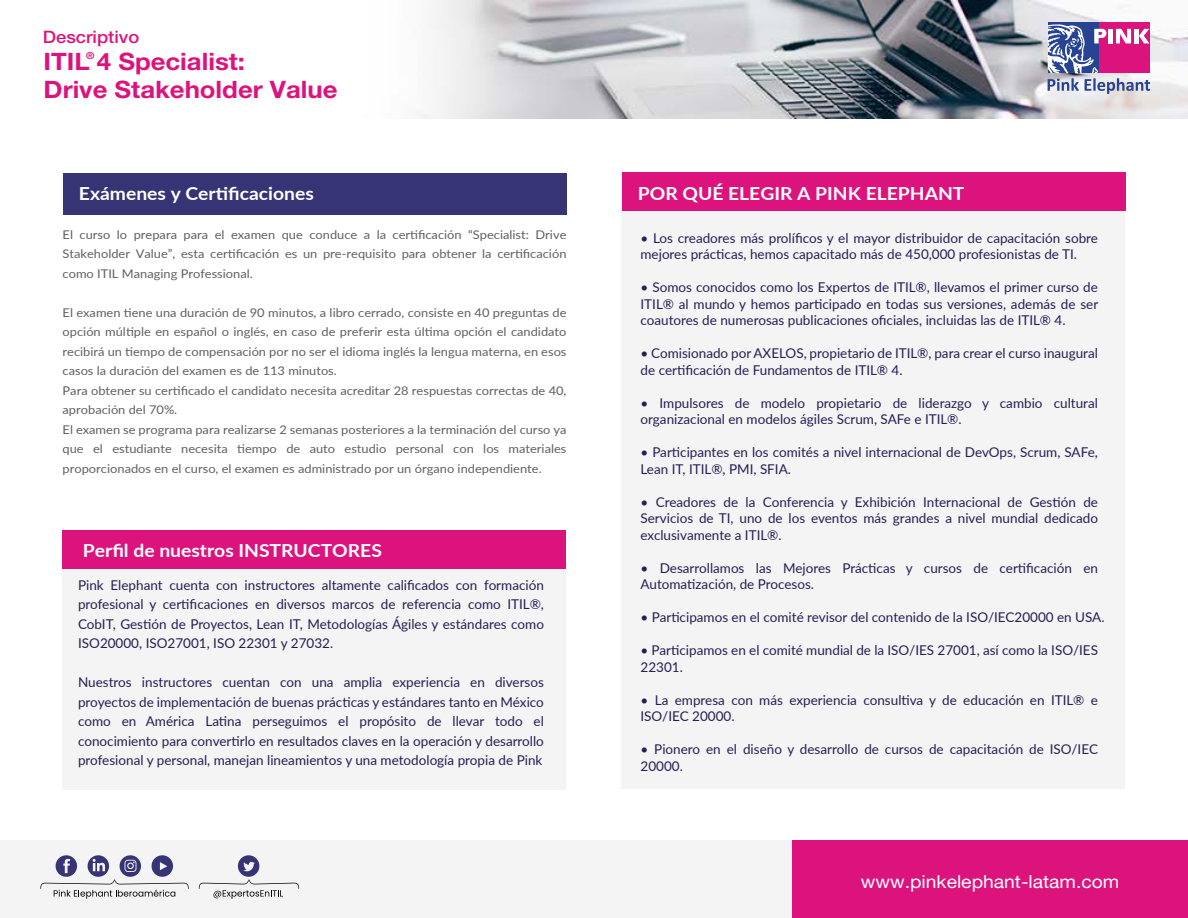
<style>
.page{position:relative;width:1188px;height:918px;background:#fff}
.page>*{position:absolute;margin:0;border:0;box-sizing:border-box;transform-origin:0 0}
.t1{font:700 24px/28.8px "Helvetica Neue";color:#dd137d;scale:1.07 1}
.t2{font:700 18px "Lato";color:#fff;scale:1.07 1}
.t3{font:18px "Helvetica Neue";color:#fff;scale:1.07 1}
.t4{font:500 17.1px "Helvetica Neue";color:#dd137d;scale:1.07 1}
.t5{font:13.5px/16.5px "Lato";color:#251f52}
.t6{font:12px/19.5px "Lato";color:#606060;text-align:justify;scale:1.07 1}
.t7{font:700 9.6px "Helvetica Neue";color:#dd137d;scale:1.07 1}
</style>
<div class="page">
<img style="left:420px;top:0;width:768px;height:119px">
<div style="left:791px;top:841px;width:397px;height:77px;background:#dd137d"></div>
<div style="left:0;top:841px;width:791px;height:77px;background:#f4f4f4"></div>
<svg style="left:199px;top:855px;width:100px;height:44px"></svg>
<svg style="left:40px;top:855px;width:149px;height:44px"></svg>
<div style="left:1099px;top:22px;width:51px;height:51px;background:#dd137d"></div>
<div style="left:1048px;top:22px;width:51px;height:51px;background:#264492"></div>
<svg style="left:1048px;top:24px;width:102px;height:70px"></svg>
<div style="left:622px;top:172px;width:503px;height:617px;background:#f4f4f4"></div>
<div style="left:622px;top:172px;width:503px;height:39px;background:#dd137d"></div>
<div style="left:62px;top:534px;width:503px;height:255px;background:#f4f4f4"></div>
<div style="left:62px;top:530px;width:504px;height:39px;background:#dd137d"></div>
<div style="left:63px;top:173px;width:504px;height:42px;background:#363475"></div>
<p class="t4" style="left:43px;top:26px;width:92px">Descriptivo</p>
<h1 class="t1" style="left:44px;top:46px;width:276px">ITIL 4 Specialist:<br>Drive Stakeholder Value</h1>
<p class="t7" style="left:86px;top:50px;width:9px">®</p>
<h2 class="t2" style="left:79px;top:180px;width:221px">Exámenes y Certificaciones</h2>
<p class="t6" style="left:63px;top:224px;width:472px">El curso lo prepara para el examen que conduce a la certificación “Specialist: Drive Stakeholder Value”, esta certificación es un pre-requisito para obtener la certificación como ITIL Managing Professional.</p>
<p class="t6" style="left:63px;top:302px;width:472px;text-align:left">El examen tiene una duración de 90 minutos, a libro cerrado, consiste en 40 preguntas de opción múltiple en español o inglés, en caso de preferir esta última opción el candidato recibirá un tiempo de compensación por no ser el idioma inglés la lengua materna, en esos casos la duración del examen es de 113 minutos.<br>Para obtener su certificado el candidato necesita acreditar 28 respuestas correctas de 40, aprobación del 70%.<br>El examen se programa para realizarse 2 semanas posteriores a la terminación del curso ya que el estudiante necesita tiempo de auto estudio personal con los materiales proporcionados en el curso, el examen es administrado por un órgano independiente.</p>
<h2 class="t2" style="left:83px;top:537px;width:281px">Perfil de nuestros INSTRUCTORES</h2>
<p class="t5" style="left:78px;top:574px;width:467px;line-height:19.5px;text-align:justify">Pink Elephant cuenta con instructores altamente calificados con formación profesional y certificaciones en diversos marcos de referencia como ITIL®, CobIT, Gestión de Proyectos, Lean IT, Metodologías Ágiles y estándares como ISO20000, ISO27001, ISO 22301 y 27032.</p>
<p class="t5" style="left:78px;top:672px;width:467px;line-height:19.5px;text-align:justify">Nuestros instructores cuentan con una amplia experiencia en diversos proyectos de implementación de buenas prácticas y estándares tanto en México como en América Latina perseguimos el propósito de llevar todo el conocimiento para convertirlo en resultados claves en la operación y desarrollo profesional y personal, manejan lineamientos y una metodología propia de Pink</p>
<h2 class="t2" style="left:638px;top:180px;width:307px">POR QUÉ ELEGIR A PINK ELEPHANT</h2>
<p class="t5" style="left:641px;top:229px;width:459px">• Los creadores más prolíficos y el mayor distribuidor de capacitación sobre mejores prácticas, hemos capacitado más de 450,000 profesionistas de TI.</p>
<p class="t5" style="left:641px;top:279px;width:459px;text-align:justify">• Somos conocidos como los Expertos de ITIL®, llevamos el primer curso de ITIL® al mundo y hemos participado en todas sus versiones, además de ser coautores de numerosas publicaciones oficiales, incluidas las de ITIL® 4.</p>
<p class="t5" style="left:641px;top:345px;width:459px">• Comisionado por AXELOS, propietario de ITIL®, para crear el curso inaugural de certificación de Fundamentos de ITIL® 4.</p>
<p class="t5" style="left:641px;top:394px;width:459px">• Impulsores de modelo propietario de liderazgo y cambio cultural organizacional en modelos ágiles Scrum, SAFe e ITIL®.</p>
<p class="t5" style="left:641px;top:444px;width:459px">• Participantes en los comités a nivel internacional de DevOps, Scrum, SAFe,<br>Lean IT, ITIL®, PMI, SFIA.</p>
<p class="t5" style="left:641px;top:493px;width:459px;text-align:justify">• Creadores de la Conferencia y Exhibición Internacional de Gestión de Servicios de TI, uno de los eventos más grandes a nivel mundial dedicado exclusivamente a ITIL®.</p>
<p class="t5" style="left:641px;top:559px;width:459px">• Desarrollamos las Mejores Prácticas y cursos de certificación en<br>Automatización, de Procesos.</p>
<p class="t5" style="left:641px;top:609px;width:466px">• Participamos en el comité revisor del contenido de la ISO/IEC20000 en USA.</p>
<p class="t5" style="left:641px;top:642px;width:459px">• Participamos en el comité mundial de la ISO/IES 27001, así como la ISO/IES<br>22301.</p>
<p class="t5" style="left:641px;top:691px;width:459px">• La empresa con más experiencia consultiva y de educación en ITIL® e<br>ISO/IEC 20000.</p>
<p class="t5" style="left:641px;top:740px;width:459px">• Pionero en el diseño y desarrollo de cursos de capacitación de ISO/IEC<br>20000.</p>
<h2 class="t3" style="left:861px;top:870px;width:243px">www.pinkelephant-latam.com</h2>
</div>
